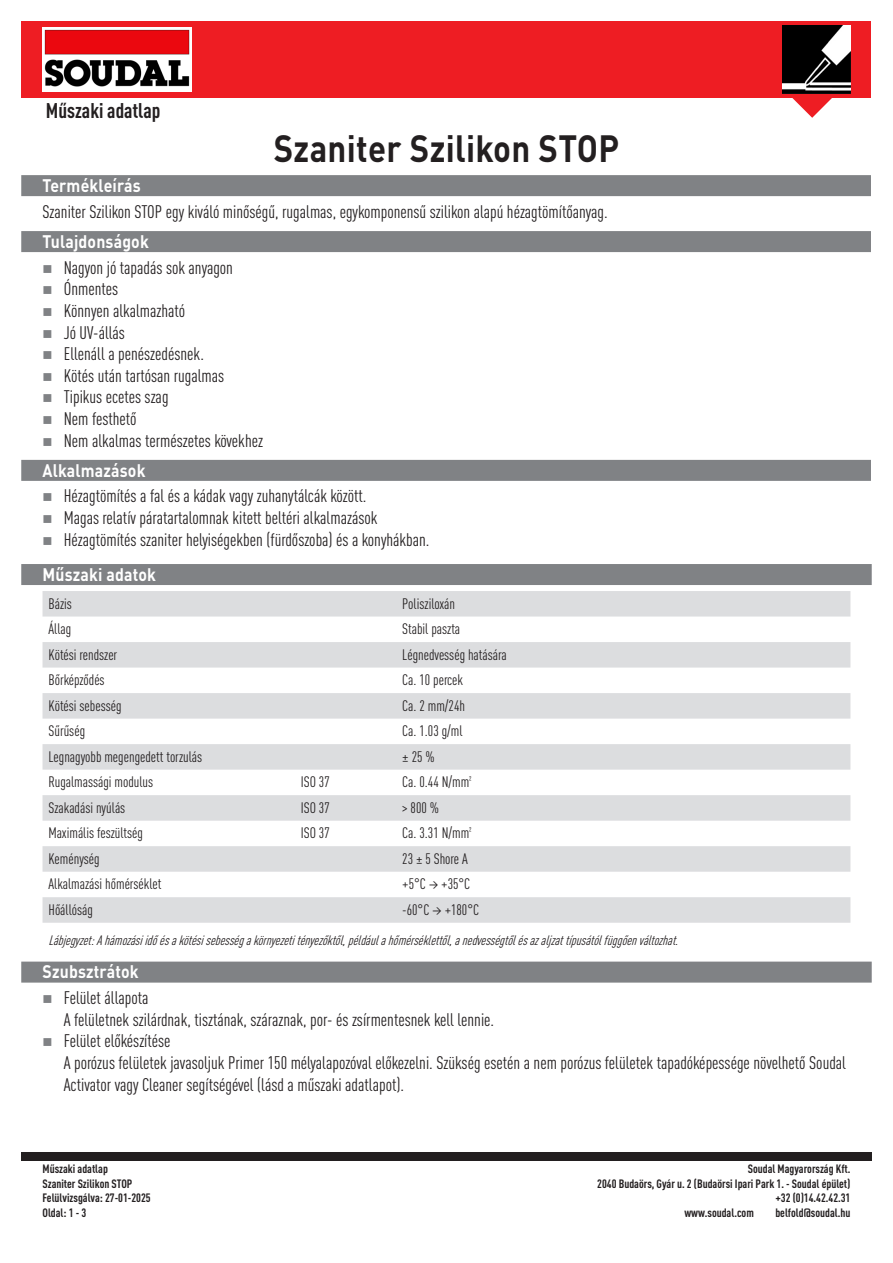
<style>
.page{position:relative;width:893px;height:1263px;background:#fff}
.page>*{position:absolute;margin:0;border:0;box-sizing:border-box;transform-origin:0 0}
.t1{font:700 37.5px "DIN Pro";letter-spacing:.01em;color:#231f20;scale:.88 1}
.Disclamer_Title{font:700 condensed 21px "DIN Pro";color:#231f20}
.Body_tekst{font:condensed 18px/21.6px "DIN Pro";color:#231f20}
.Labels{font:700 18px "DIN Pro";letter-spacing:.01em;color:#fff;scale:.88 1}
.TechData{font:condensed 15px "DIN Pro";color:#231f20}
.Technical_data_footer{font:italic condensed 13.5px "DIN Pro";letter-spacing:-.005em;color:#231f20}
.Disclaimer{font:700 condensed 12px "DIN Pro";color:#231f20}
</style>
<div class="page">
<div style="left:21px;top:1152px;width:851px;height:9px;background:#231f20"></div>
<div style="left:21px;top:21px;width:850px;height:77px;background:#ee1d23"></div>
<svg style="left:792px;top:98px;width:40px;height:20px"></svg>
<img style="left:43px;top:27px;width:149px;height:65px">
<img style="left:782px;top:26px;width:68px;height:68px">
<div style="left:21px;top:564px;width:851px;height:21px;background:#808285"></div>
<div style="left:21px;top:961px;width:851px;height:21px;background:#808285"></div>
<svg style="left:43px;top:591px;width:807px;height:332px;fill:#dcdddf"></svg>
<div style="left:21px;top:175px;width:850px;height:21px;background:#808285"></div>
<div style="left:21px;top:231px;width:850px;height:21px;background:#808285"></div>
<div style="left:21px;top:460px;width:850px;height:21px;background:#808285"></div>
<p class="Disclamer_Title" style="left:46px;top:95px;width:116px">Műszaki adatlap</p>
<p class="t1" style="left:274px;top:117px;width:394px">Szaniter Szilikon STOP</p>
<p class="Labels" style="left:43px;top:170px;width:113px">Termékleírás</p>
<p class="Body_tekst" style="left:43px;top:199px;width:567px">Szaniter Szilikon STOP egy kiváló minőségű, rugalmas, egykomponensű szilikon alapú hézagtömítőanyag.</p>
<p class="Labels" style="left:43px;top:226px;width:122px">Tulajdonságok</p>
<p class="Body_tekst" style="left:64px;top:255px;width:171px">Nagyon jó tapadás sok anyagon</p>
<p class="Body_tekst" style="left:64px;top:277px;width:56px">Ónmentes</p>
<p class="Body_tekst" style="left:64px;top:299px;width:123px">Könnyen alkalmazható</p>
<p class="Body_tekst" style="left:64px;top:320px;width:63px">Jó UV-állás</p>
<p class="Body_tekst" style="left:64px;top:342px;width:142px">Ellenáll a penészedésnek.</p>
<p class="Body_tekst" style="left:64px;top:363px;width:162px">Kötés után tartósan rugalmas</p>
<p class="Body_tekst" style="left:64px;top:385px;width:106px">Tipikus ecetes szag</p>
<p class="Body_tekst" style="left:64px;top:407px;width:74px">Nem festhető</p>
<p class="Body_tekst" style="left:64px;top:428px;width:201px">Nem alkalmas természetes kövekhez</p>
<p class="Labels" style="left:43px;top:455px;width:119px">Alkalmazások</p>
<p class="Body_tekst" style="left:64px;top:484px;width:304px">Hézagtömítés a fal és a kádak vagy zuhanytálcák között.</p>
<p class="Body_tekst" style="left:64px;top:506px;width:315px">Magas relatív páratartalomnak kitett beltéri alkalmazások</p>
<p class="Body_tekst" style="left:64px;top:527px;width:367px">Hézagtömítés szaniter helyiségekben (fürdőszoba) és a konyhákban.</p>
<p class="Labels" style="left:43px;top:559px;width:131px">Műszaki adatok</p>
<p class="TechData" style="left:49px;top:593px;width:25px">Bázis</p>
<p class="TechData" style="left:402px;top:593px;width:54px">Polisziloxán</p>
<p class="TechData" style="left:49px;top:618px;width:24px">Állag</p>
<p class="TechData" style="left:402px;top:618px;width:59px">Stabil paszta</p>
<p class="TechData" style="left:49px;top:644px;width:70px">Kötési rendszer</p>
<p class="TechData" style="left:402px;top:644px;width:106px">Légnedvesség hatására</p>
<p class="TechData" style="left:49px;top:669px;width:58px">Bőrképződés</p>
<p class="TechData" style="left:402px;top:669px;width:62px">Ca. 10 percek</p>
<p class="TechData" style="left:49px;top:695px;width:75px">Kötési sebesség</p>
<p class="TechData" style="left:402px;top:695px;width:64px">Ca. 2 mm/24h</p>
<p class="TechData" style="left:49px;top:720px;width:38px">Sűrűség</p>
<p class="TechData" style="left:402px;top:720px;width:62px">Ca. 1.03 g/ml</p>
<p class="TechData" style="left:49px;top:746px;width:155px">Legnagyobb megengedett torzulás</p>
<p class="TechData" style="left:402px;top:746px;width:34px">± 25 %</p>
<p class="TechData" style="left:49px;top:771px;width:106px">Rugalmassági modulus</p>
<p class="TechData" style="left:301px;top:771px;width:30px">ISO 37</p>
<p class="TechData" style="left:402px;top:771px;width:71px">Ca. 0.44 N/mm²</p>
<p class="TechData" style="left:49px;top:797px;width:78px">Szakadási nyúlás</p>
<p class="TechData" style="left:301px;top:797px;width:30px">ISO 37</p>
<p class="TechData" style="left:402px;top:797px;width:38px">&gt; 800 %</p>
<p class="TechData" style="left:49px;top:822px;width:96px">Maximális feszültség</p>
<p class="TechData" style="left:301px;top:822px;width:30px">ISO 37</p>
<p class="TechData" style="left:402px;top:822px;width:71px">Ca. 3.31 N/mm²</p>
<p class="TechData" style="left:49px;top:848px;width:53px">Keménység</p>
<p class="TechData" style="left:402px;top:848px;width:67px">23 ± 5 Shore A</p>
<p class="TechData" style="left:49px;top:873px;width:114px">Alkalmazási hőmérséklet</p>
<p class="TechData" style="left:402px;top:873px;width:69px">+5°C → +35°C</p>
<p class="TechData" style="left:49px;top:899px;width:46px">Hőállóság</p>
<p class="TechData" style="left:402px;top:899px;width:78px">-60°C → +180°C</p>
<p class="Technical_data_footer" style="left:49px;top:931px;width:636px">Lábjegyzet:Ahámozásiidőésakötésisebességakörnyezetitényezőktől,példáulahőmérséklettől,anedvességtőlésazaljzattípusátólfüggőenváltozhat.</p>
<p class="Labels" style="left:43px;top:957px;width:111px">Szubsztrátok</p>
<p class="Body_tekst" style="left:64px;top:986px;width:432px">Felület állapota<br>A felületnek szilárdnak, tisztának, száraznak, por- és zsírmentesnek kell lennie.</p>
<p class="Body_tekst" style="left:64px;top:1029px;width:784px">Felület előkészítése<br>A porózus felületek javasoljuk Primer 150 mélyalapozóval előkezelni. Szükség esetén a nem porózus felületek tapadóképessége növelhető Soudal<br>Activator vagy Cleaner segítségével (lásd a műszaki adatlapot).</p>
<p class="Disclaimer" style="left:43px;top:1160px;width:67px">Műszaki adatlap</p>
<p class="Disclaimer" style="left:43px;top:1174px;width:91px">Szaniter Szilikon STOP</p>
<p class="Disclaimer" style="left:43px;top:1189px;width:110px">Felülvizsgálva: 27-01-2025</p>
<p class="Disclaimer" style="left:43px;top:1203px;width:45px">Oldal: 1 - 3</p>
<p class="Disclaimer" style="left:748px;top:1160px;width:104px">Soudal Magyarország Kft.</p>
<p class="Disclaimer" style="left:597px;top:1174px;width:255px">2040 Budaörs, Gyár u. 2 (Budaörsi Ipari Park 1. - Soudal épület)</p>
<p class="Disclaimer" style="left:775px;top:1189px;width:77px">+32 (0)14.42.42.31</p>
<p class="Disclaimer" style="left:684px;top:1203px;width:71px">www.soudal.com</p>
<p class="Disclaimer" style="left:775px;top:1203px;width:77px">belfold@soudal.hu</p>
</div>
